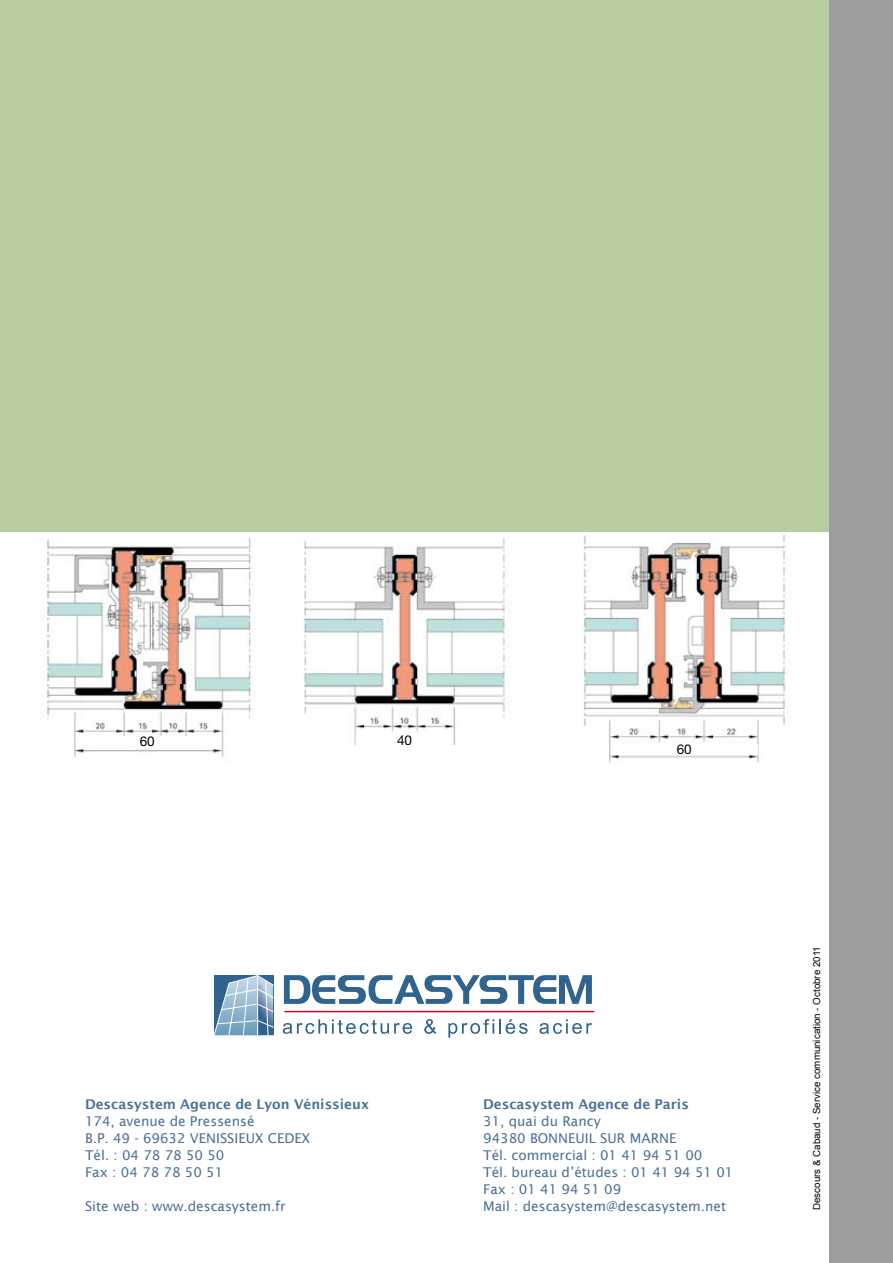
<style>
.page{position:relative;width:893px;height:1263px;background:#fff}
.page>*{position:absolute;margin:0;border:0;box-sizing:border-box;transform-origin:0 0}
.t1{font:13.5px/17px "Lucida Sans";color:#4c6f96}
.t2{font:600 13.5px "Lucida Sans";color:#4c6f96}
.t3{font:13.5px "Helvetica Fraction";color:#000}
.t4{font:9.75px "Arial";color:#000}
</style>
<div class="page">
<div style="left:0;top:0;width:829px;height:531px;background:#b7cd9f"></div>
<div style="left:829px;top:0;width:64px;height:1263px;background:#9c9d9f"></div>
<svg style="left:214px;top:975px;width:60px;height:61px;background:#86a8c2"></svg>
<svg style="left:284px;top:975px;width:308px;height:29px"></svg>
<hr style="left:284px;top:1011px;width:310px;height:1px;background:#e2001a">
<svg style="left:283px;top:1019px;width:129px;height:15px"></svg>
<svg style="left:424px;top:1019px;width:12px;height:15px"></svg>
<svg style="left:448px;top:1019px;width:80px;height:18px"></svg>
<svg style="left:539px;top:1019px;width:53px;height:15px"></svg>
<img style="left:41px;top:537px;width:211px;height:221px">
<div style="left:92px;top:736px;width:110px;height:12px;background:#fff"></div>
<img style="left:303px;top:537px;width:206px;height:207px">
<div style="left:356px;top:734px;width:97px;height:12px;background:#fff"></div>
<img style="left:583px;top:535px;width:208px;height:228px">
<div style="left:611px;top:744px;width:146px;height:10px;background:#fff"></div>
<p class="t3" style="left:140px;top:736px;width:17px">60</p>
<p class="t3" style="left:397px;top:734px;width:17px">40</p>
<p class="t3" style="left:677px;top:744px;width:17px">60</p>
<p class="t2" style="left:85px;top:1096px;width:285px">Descasystem Agence de Lyon Vénissieux</p>
<p class="t1" style="left:85px;top:1112px;width:227px">174, avenue de Pressensé<br>B.P. 49 - 69632 VENISSIEUX CEDEX<br>Tél. : 04 78 78 50 50<br>Fax : 04 78 78 50 51</p>
<p class="t1" style="left:85px;top:1197px;width:202px">Site web : www.descasystem.fr</p>
<p class="t2" style="left:483px;top:1096px;width:207px">Descasystem Agence de Paris</p>
<p class="t1" style="left:483px;top:1113px;width:252px">31, quai du Rancy<br>94380 BONNEUIL SUR MARNE<br>Tél. commercial : 01 41 94 51 00<br>Tél. bureau d’études : 01 41 94 51 01<br>Fax : 01 41 94 51 09<br>Mail : descasystem@descasystem.net</p>
<p class="t4" style="left:811px;top:1210px;width:265px;rotate:-90deg">Descours &amp; Cabaud - Service communication - Octobre 2011</p>
</div>
